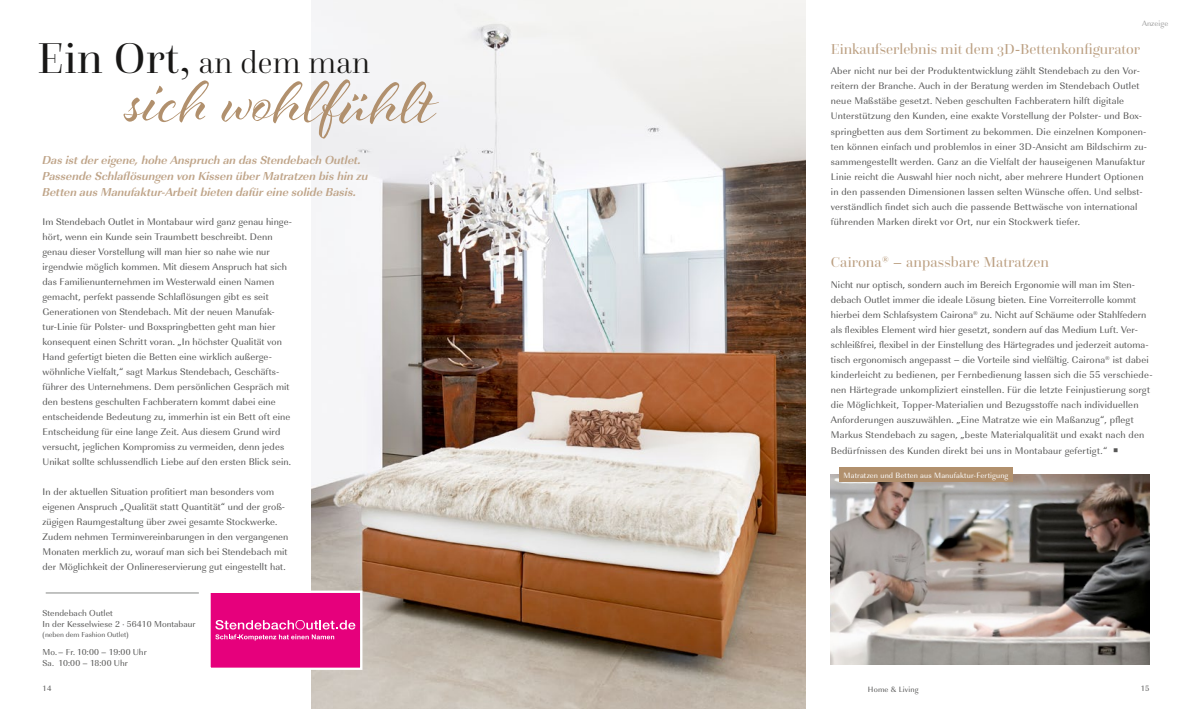
<style>
.page{position:relative;width:1191px;height:709px;background:#fff}
.page>*{position:absolute;margin:0;border:0;box-sizing:border-box;transform-origin:0 0}
.t1{font:77.7px "Al Fresco";color:#b1906d}
.t2{font:300 32px "Questa Grande";letter-spacing:.01em;color:#181716}
.t3{font:15px "Questa Grande";color:#bb9f81}
.t4{font:italic 700 12px/16px "Imperial URW";color:#bfa488}
.t5{font:10px/15px "Imperial URW";letter-spacing:.01em;color:#565655}
.t6{font:9px/11.5px "Imperial URW";letter-spacing:.01em;color:#565655}
.t7{font:8px "Imperial URW";letter-spacing:.02em;color:#fff}
.t8{font:8px "Imperial URW";letter-spacing:.02em;color:#565655}
.t9{font:8px "Imperial URW";letter-spacing:.015em;color:#9c9c9c}
.t10{font:7.5px "Imperial URW";color:#565655}
.s1{font-weight:400;font-size:45px}
</style>
<div class="page">
<img style="left:312px;top:0;width:493px;height:709px">
<img style="left:831px;top:474px;width:318px;height:190px">
<svg style="left:210px;top:589px;width:153px;height:82px;background:#e92c91"></svg>
<hr style="left:46px;top:592px;width:153px;height:1px;background:#868786">
<div style="left:839px;top:468px;width:173px;height:14px;background:#b1906d"></div>
<h2 class="t2" style="left:38px;top:43px;width:334px"><span class="s1">Ein Ort,</span> an dem man</h2>
<h1 class="t1" style="left:129px;top:48px;width:312px">sich wohlfühlt</h1>
<p class="t4" style="left:43px;top:151px;width:327px">Das ist der eigene, hohe Anspruch an das Stendebach Outlet.<br>Passende Schlaflösungen von Kissen über Matratzen bis hin zu<br>Betten aus Manufaktur-Arbeit bieten dafür eine solide Basis.</p>
<p class="t5" style="left:43px;top:213px;width:251px">Im Stendebach Outlet in Montabaur wird ganz genau hinge&shy;hört, wenn ein Kunde sein Traumbett beschreibt. Denn genau dieser Vorstellung will man hier so nahe wie nur irgendwie möglich kommen. Mit diesem Anspruch hat sich das Familienunternehmen im Westerwald einen Namen gemacht, perfekt passende Schlaflösungen gibt es seit Generationen von Stendebach. Mit der neuen Manufak&shy;tur-Linie für Polster- und Boxspringbetten geht man hier konsequent einen Schritt voran. „In höchster Qualität von Hand gefertigt bieten die Betten eine wirklich außerge&shy;wöhnliche Vielfalt,“ sagt Markus Stendebach, Geschäfts&shy;führer des Unternehmens. Dem persönlichen Gespräch mit den bestens geschulten Fachberatern kommt dabei eine entscheidende Bedeutung zu, immerhin ist ein Bett oft eine Entscheidung für eine lange Zeit. Aus diesem Grund wird versucht, jeglichen Kompromiss zu vermeiden, denn jedes Unikat sollte schlussendlich Liebe auf den ersten Blick sein.</p>
<p class="t5" style="left:43px;top:483px;width:247px">In der aktuellen Situation profitiert man besonders vom eigenen Anspruch „Qualität statt Quantität“ und der groß&shy;zügigen Raumgestaltung über zwei gesamte Stockwerke.<br>Zudem nehmen Terminvereinbarungen in den vergangenen Monaten merklich zu, worauf man sich bei Stendebach mit der Möglichkeit der Onlinereservierung gut eingestellt hat.</p>
<p class="t6" style="left:43px;top:606px;width:155px">Stendebach Outlet<br>In der Kesselwiese 2 · 56410 Montabaur</p>
<p class="t10" style="left:43px;top:629px;width:88px">(neben dem Fashion Outlet)</p>
<p class="t6" style="left:43px;top:645px;width:106px">Mo.– Fr. 10:00 – 19:00 Uhr<br>Sa. 10:00 – 18:00 Uhr</p>
<p class="t9" style="left:1142px;top:17px;width:28px">Anzeige</p>
<h3 class="t3" style="left:831px;top:40px;width:311px">Einkaufserlebnis mit dem 3D-Bettenkonfigurator</h3>
<p class="t5" style="left:831px;top:63px;width:318px">Aber nicht nur bei der Produktentwicklung zählt Stendebach zu den Vor&shy;reitern der Branche. Auch in der Beratung werden im Stendebach Outlet neue Maßstäbe gesetzt. Neben geschulten Fachberatern hilft digitale Unterstützung den Kunden, eine exakte Vorstellung der Polster- und Box&shy;springbetten aus dem Sortiment zu bekommen. Die einzelnen Komponen&shy;ten können einfach und problemlos in einer 3D-Ansicht am Bildschirm zu&shy;sammengestellt werden. Ganz an die Vielfalt der hauseigenen Manufaktur Linie reicht die Auswahl hier noch nicht, aber mehrere Hundert Optionen in den passenden Dimensionen lassen selten Wünsche offen. Und selbst&shy;verständlich findet sich auch die passende Bettwäsche von international führenden Marken direkt vor Ort, nur ein Stockwerk tiefer.</p>
<h3 class="t3" style="left:831px;top:253px;width:220px">Cairona® – anpassbare Matratzen</h3>
<p class="t5" style="left:831px;top:277px;width:323px">Nicht nur optisch, sondern auch im Bereich Ergonomie will man im Sten&shy;debach Outlet immer die ideale Lösung bieten. Eine Vorreiterrolle kommt hierbei dem Schlafsystem Cairona<sup>®</sup> zu. Nicht auf Schäume oder Stahlfedern als flexibles Element wird hier gesetzt, sondern auf das Medium Luft. Ver&shy;schleißfrei, flexibel in der Einstellung des Härtegrades und jederzeit automa&shy;tisch ergonomisch angepasst – die Vorteile sind vielfältig. Cairona<sup>®</sup> ist dabei kinderleicht zu bedienen, per Fernbedienung lassen sich die 55 verschiede&shy;nen Härtegrade unkompliziert einstellen. Für die letzte Feinjustierung sorgt die Möglichkeit, Topper-Materialien und Bezugsstoffe nach individuellen Anforderungen auszuwählen. „Eine Matratze wie ein Maßanzug“, pflegt Markus Stendebach zu sagen, „beste Materialqualität und exakt nach den</p>
<p class="t5" style="left:831px;top:443px;width:289px">Bedürfnissen des Kunden direkt bei uns in Montabaur gefertigt.“ ▪</p>
<p class="t7" style="left:843px;top:469px;width:166px">Matratzen und Betten aus Manufaktur-Fertigung</p>
<p class="t8" style="left:43px;top:683px;width:10px">14</p>
<p class="t8" style="left:868px;top:683px;width:52px">Home &amp; Living</p>
<p class="t8" style="left:1140px;top:683px;width:10px">15</p>
</div>
